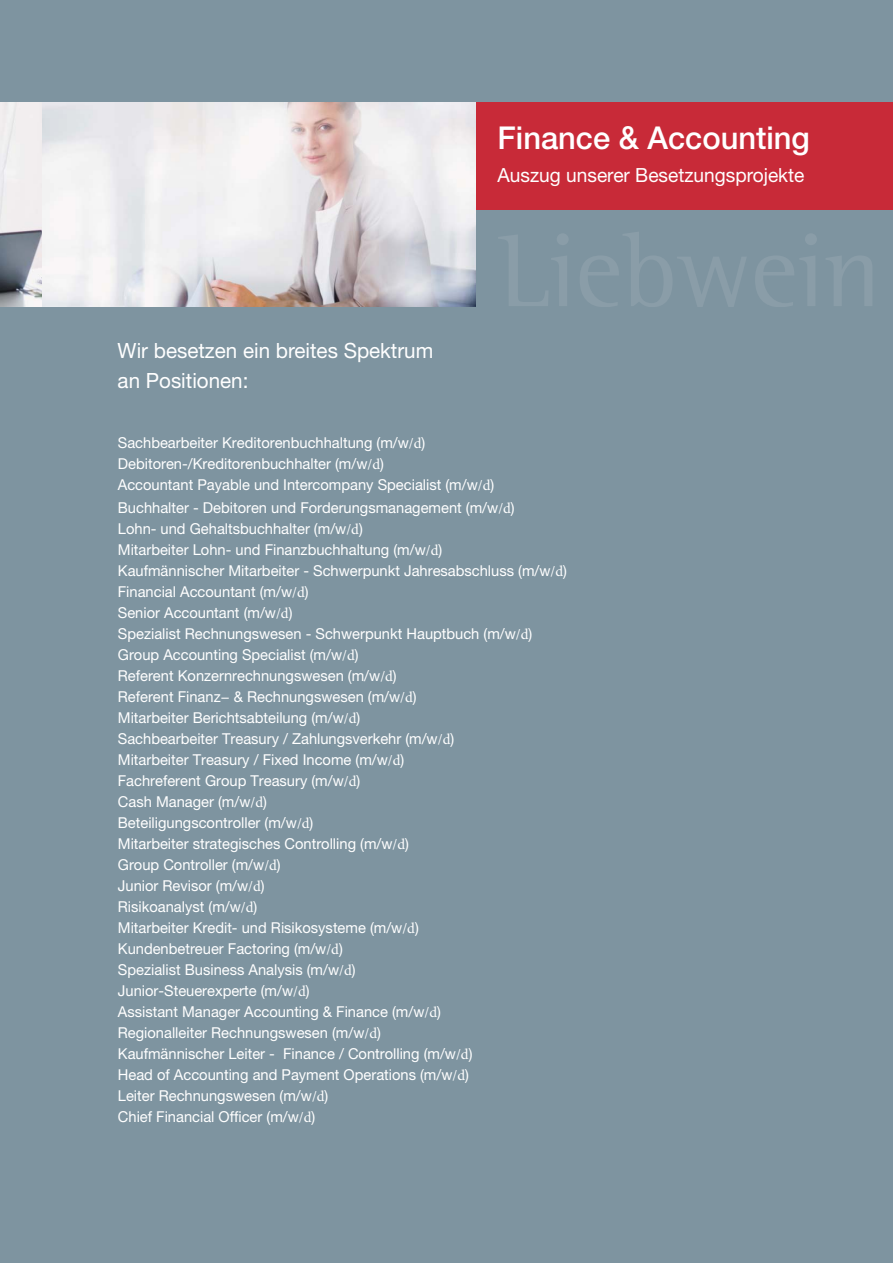
<style>
.page{position:relative;width:893px;height:1263px;background:#fff}
.page>*{position:absolute;margin:0;border:0;box-sizing:border-box;transform-origin:0 0}
.t1{font:500 31.5px "Helvetica Neue";color:#fff}
.t2{font:21px/29.4px "Helvetica Neue";color:#fff}
.t3{font:19.5px "Helvetica Neue";color:#fff}
.t4{font:15px/21px "Helvetica Neue";color:#fff}
.s1{font-family:"Minion Pro"}
</style>
<div class="page">
<div style="left:0;top:0;width:892px;height:1263px;background:#7e94a0"></div>
<div style="left:476px;top:102px;width:416px;height:107px;background:#c82a38"></div>
<img style="left:0;top:102px;width:476px;height:205px">
<svg style="left:498px;top:232px;width:374px;height:75px"></svg>
<h2 class="t2" style="left:118px;top:338px;width:317px">Wir besetzen ein breites Spektrum an Positionen:</h2>
<h1 class="t1" style="left:497px;top:127px;width:314px">Finance &amp; Accounting</h1>
<h3 class="t3" style="left:497px;top:168px;width:308px">Auszug unserer Besetzungsprojekte</h3>
<p class="t4" style="left:118px;top:434px;width:378px">Sachbearbeiter Kreditorenbuchhaltung (m/w<span class="s1">/d</span>)<br>Debitoren-/Kreditorenbuchhalter (m/w<span class="s1">/d</span>)<br>Accountant Payable und Intercompany Specialist (m/w<span class="s1">/d</span>)</p>
<p class="t4" style="left:118px;top:499px;width:451px">Buchhalter - Debitoren und Forderungsmanagement (m/w<span class="s1">/d</span>)<br>Lohn- und Gehaltsbuchhalter (m/w<span class="s1">/d</span>)<br>Mitarbeiter Lohn- und Finanzbuchhaltung (m/w<span class="s1">/d</span>)<br>Kaufmännischer Mitarbeiter - Schwerpunkt Jahresabschluss (m/w<span class="s1">/d</span>)<br>Financial Accountant (m/w<span class="s1">/d</span>)<br>Senior Accountant (m/w<span class="s1">/d</span>)<br>Spezialist Rechnungswesen - Schwerpunkt Hauptbuch (m/w<span class="s1">/d</span>)<br>Group Accounting Specialist (m/w<span class="s1">/d</span>)<br>Referent Konzernrechnungswesen (m/w<span class="s1">/d</span>)<br>Referent Finanz− &amp; Rechnungswesen (m/w<span class="s1">/d</span>)<br>Mitarbeiter Berichtsabteilung (m/w<span class="s1">/d</span>)<br>Sachbearbeiter Treasury / Zahlungsverkehr (m/w<span class="s1">/d</span>)<br>Mitarbeiter Treasury / Fixed Income (m/w<span class="s1">/d</span>)<br>Fachreferent Group Treasury (m/w<span class="s1">/d</span>)<br>Cash Manager (m/w<span class="s1">/d</span>)<br>Beteiligungscontroller (m/w<span class="s1">/d</span>)<br>Mitarbeiter strategisches Controlling (m/w<span class="s1">/d</span>)<br>Group Controller (m/w<span class="s1">/d</span>)<br>Junior Revisor (m/w<span class="s1">/d</span>)<br>Risikoanalyst (m/w<span class="s1">/d</span>)<br>Mitarbeiter Kredit- und Risikosysteme (m/w<span class="s1">/d</span>)<br>Kundenbetreuer Factoring (m/w<span class="s1">/d</span>)<br>Spezialist Business Analysis (m/w<span class="s1">/d</span>)<br>Junior-Steuerexperte (m/w<span class="s1">/d</span>)<br>Assistant Manager Accounting &amp; Finance (m/w<span class="s1">/d</span>)<br>Regionalleiter Rechnungswesen (m/w<span class="s1">/d</span>)<br>Kaufmännischer Leiter - Finance / Controlling (m/w<span class="s1">/d</span>)<br>Head of Accounting and Payment Operations (m/w<span class="s1">/d</span>)<br>Leiter Rechnungswesen (m/w<span class="s1">/d</span>)<br>Chief Financial Officer (m/w<span class="s1">/d</span>)</p>
</div>
